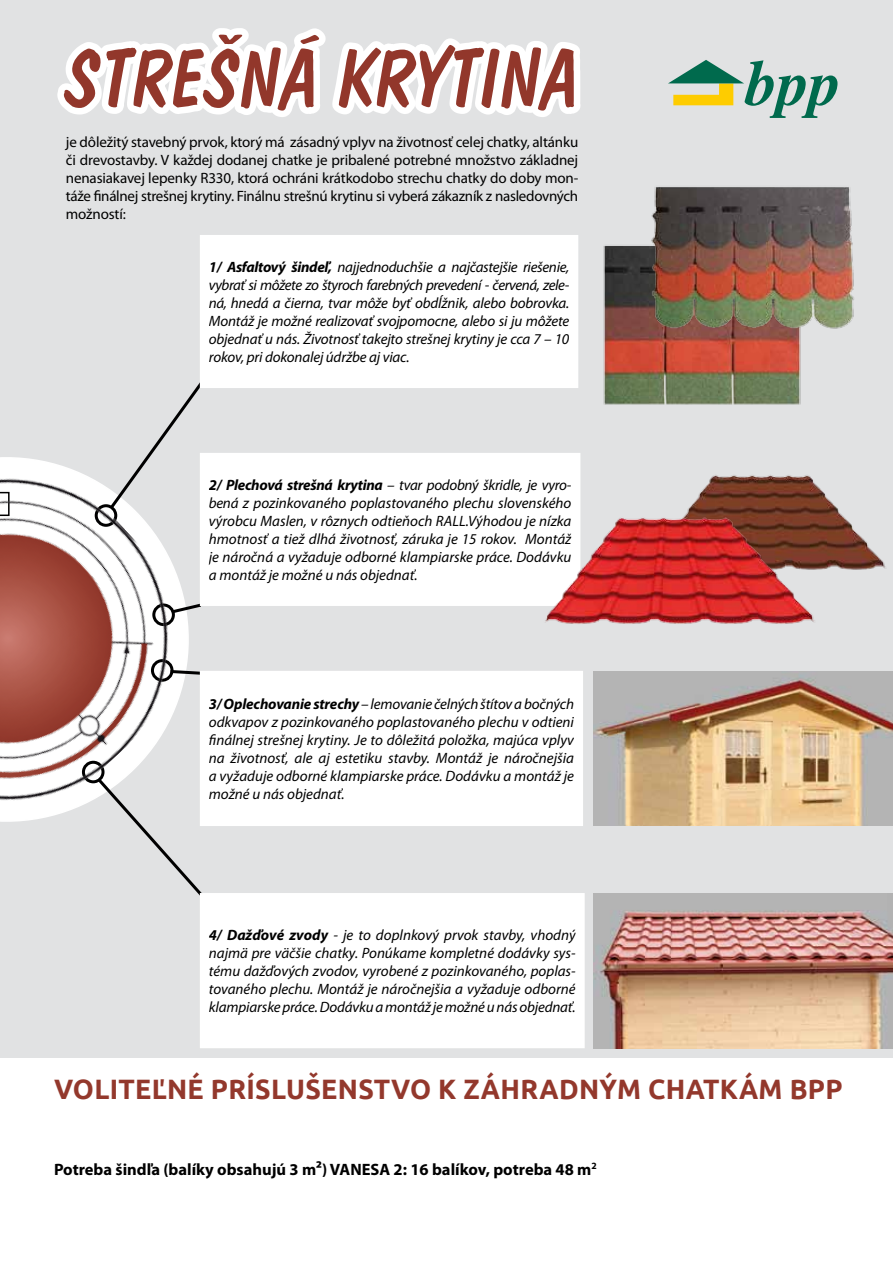
<style>
.page{position:relative;width:893px;height:1263px;background:#e1e2e3}
.page>*{position:absolute;margin:0;border:0;box-sizing:border-box;transform-origin:0 0}
.t1{font:81.45px "Dom Diagonal AT";color:#92372b}
.t2{font:700 28.05px "Ubuntu";letter-spacing:.01em;color:#93382c;scale:.95 1}
.t3{font:700 16.5px "Myriad Pro";color:#000}
.t4{font:italic 15px/18px "Myriad Pro";letter-spacing:-.01em;color:#000;text-align:justify}
.t5{font:15px/18px "Myriad Pro";letter-spacing:-.02em;color:#000;text-align:justify}
.s1{font-weight:700}
</style>
<div class="page">
<div style="left:0;top:1059px;width:893px;height:204px;background:#fff"></div>
<svg style="left:668px;top:60px;width:169px;height:58px"></svg>
<img style="left:603px;top:245px;width:198px;height:160px">
<img style="left:645px;top:187px;width:209px;height:197px">
<img style="left:593px;top:671px;width:300px;height:155px">
<img style="left:593px;top:893px;width:300px;height:155px">
<svg style="left:57px;top:28px;width:524px;height:478px"></svg>
<svg style="left:172px;top:864px;width:30px;height:32px"></svg>
<div style="left:204px;top:457px;width:372px;height:144px;background:#fff"></div>
<div style="left:200px;top:453px;width:380px;height:153px;border:9px solid #fff"></div>
<div style="left:204px;top:239px;width:370px;height:144px;background:#fff"></div>
<div style="left:200px;top:235px;width:378px;height:153px;border:9px solid #fff"></div>
<div style="left:204px;top:675px;width:375px;height:146px;background:#fff"></div>
<div style="left:200px;top:671px;width:383px;height:155px;border:9px solid #fff"></div>
<div style="left:204px;top:897px;width:376px;height:147px;background:#fff"></div>
<div style="left:200px;top:893px;width:385px;height:155px;border:9px solid #fff"></div>
<img style="left:691px;top:475px;width:195px;height:95px">
<img style="left:534px;top:506px;width:288px;height:118px">
<img style="left:0;top:411px;width:234px;height:453px">
<h1 class="t1" style="left:68px;top:32px;width:515px">STREŠNÁ KRYTINA</h1>
<p class="t5" style="left:66px;top:133px;width:514px">je dôležitý stavebný prvok, ktorý má zásadný vplyv na životnosť celej chatky, altánku či drevostavby. V každej dodanej chatke je pribalené potrebné množstvo základnej nenasiakavej lepenky R330, ktorá ochráni krátkodobo strechu chatky do doby mon&shy;táže finálnej strešnej krytiny. Finálnu strešnú krytinu si vyberá zákazník z nasledovných možností:</p>
<p class="t4" style="left:209px;top:258px;width:362px"><span class="s1">1/ Asfaltový šindeľ,</span> najjednoduchšie a najčastejšie riešenie, vybrať si môžete zo štyroch farebných prevedení - červená, zele&shy;ná, hnedá a čierna, tvar môže byť obdĺžnik, alebo bobrovka.<br>Montáž je možné realizovať svojpomocne, alebo si ju môžete objednať u nás. Životnosť takejto strešnej krytiny je cca 7 – 10 rokov, pri dokonalej údržbe aj viac.</p>
<p class="t4" style="left:209px;top:476px;width:364px"><span class="s1">2/ Plechová strešná krytina</span> – tvar podobný škridle, je vyro&shy;bená z pozinkovaného poplastovaného plechu slovenského výrobcu Maslen, v rôznych odtieňoch RALL.Výhodou je nízka hmotnosť a tiež dlhá životnosť, záruka je 15 rokov. Montáž je náročná a vyžaduje odborné klampiarske práce. Dodávku a montáž je možné u nás objednať.</p>
<p class="t4" style="left:209px;top:695px;width:367px"><span class="s1">3/ Oplechovanie strechy</span> – lemovanie čelných štítov a bočných odkvapov z pozinkovaného poplastovaného plechu v odtieni finálnej strešnej krytiny. Je to dôležitá položka, majúca vplyv na životnosť, ale aj estetiku stavby. Montáž je náročnejšia a vyžaduje odborné klampiarske práce. Dodávku a montáž je možné u nás objednať.</p>
<p class="t4" style="left:209px;top:926px;width:368px"><span class="s1">4/ Dažďové zvody</span> - je to doplnkový prvok stavby, vhodný najmä pre väčšie chatky. Ponúkame kompletné dodávky sys&shy;tému dažďových zvodov, vyrobené z pozinkovaného, poplas&shy;tovaného plechu. Montáž je náročnejšia a vyžaduje odborné klampiarske práce. Dodávku a montáž je možné u nás objednať.</p>
<h2 class="t2" style="left:54px;top:1072px;width:812px">VOLITEĽNÉ PRÍSLUŠENSTVO K ZÁHRADNÝM CHATKÁM BPP</h2>
<p class="t3" style="left:54px;top:1159px;width:544px">Potreba šindľa (balíky obsahujú 3 m²) VANESA 2: 16 balíkov, potreba 48 m<sup>2</sup></p>
</div>
